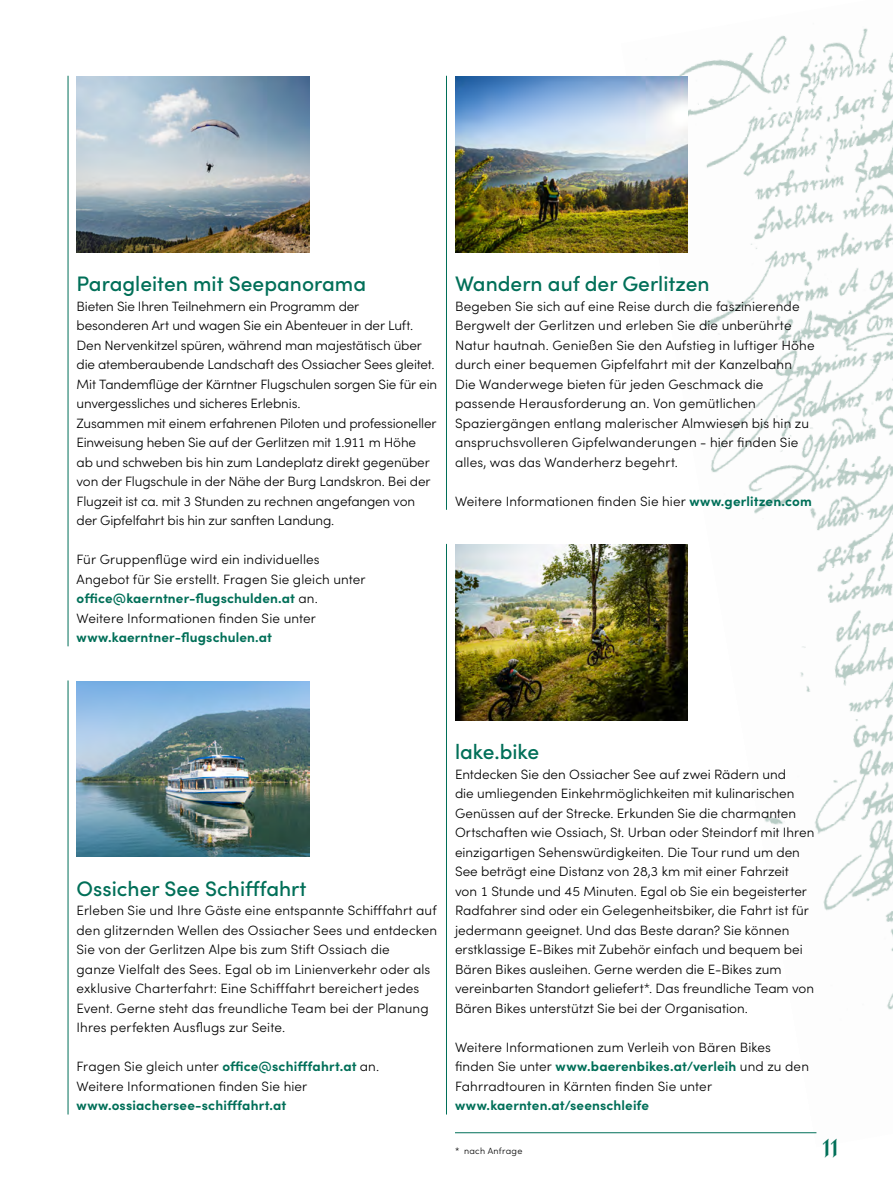
<style>
.page{position:relative;width:893px;height:1191px;background:#fff}
.page>*{position:absolute;margin:0;border:0;box-sizing:border-box;transform-origin:0 0}
.t1{font:27px "Amador";color:#006f58}
.t2{font:500 21px "Sofia Pro";color:#006f58}
.t3{font:300 13.5px/19.5px "Sofia Pro";color:#000}
.t4{font:700 13.5px "Sofia Pro";letter-spacing:.01em;color:#006f58}
.t5{font:300 9px "Sofia Pro";letter-spacing:.035em;color:#000}
.s1{font-weight:700;color:#006f58}
.s2{font-weight:400}
</style>
<div class="page">
<img style="left:621px;top:28px;width:272px;height:1106px">
<img style="left:77px;top:77px;width:232px;height:175px">
<img style="left:455px;top:545px;width:232px;height:175px">
<img style="left:455px;top:77px;width:232px;height:175px">
<img style="left:77px;top:681px;width:232px;height:176px">
<hr style="left:446px;top:76px;width:1px;height:433px;background:#006f58">
<hr style="left:68px;top:681px;width:1px;height:433px;background:#006f58">
<hr style="left:68px;top:76px;width:1px;height:570px;background:#006f58">
<hr style="left:446px;top:544px;width:1px;height:570px;background:#006f58">
<hr style="left:455px;top:1132px;width:361px;height:1px;background:#006f58">
<h2 class="t2" style="left:77px;top:268px;width:291px">Paragleiten mit Seepanorama</h2>
<p class="t3" style="left:77px;top:295px;width:362px">Bieten Sie Ihren Teilnehmern ein Programm der<br>besonderen Art und wagen Sie ein Abenteuer in der Luft.<br>Den Nervenkitzel spüren, während man majestätisch über die atemberaubende Landschaft des Ossiacher Sees gleitet.<br>Mit Tandemflüge der Kärntner Flugschulen sorgen Sie für ein unvergessliches und sicheres Erlebnis.<br>Zusammen mit einem erfahrenen Piloten und professioneller Einweisung heben Sie auf der Gerlitzen mit 1.911 m Höhe<br>ab und schweben bis hin zum Landeplatz direkt gegenüber von der Flugschule in der Nähe der Burg Landskron. Bei der Flugzeit ist ca. mit 3 Stunden zu rechnen angefangen von der Gipfelfahrt bis hin zur sanften Landung.</p>
<p class="t3" style="left:77px;top:549px;width:291px">Für Gruppenflüge wird ein individuelles Angebot für Sie erstellt. Fragen Sie gleich unter <span class="s1">office@kaerntner-flugschulden.at</span> an.<br>Weitere Informationen finden Sie unter</p>
<p class="t4" style="left:77px;top:627px;width:197px">www.kaerntner-flugschulen.at</p>
<h2 class="t2" style="left:455px;top:268px;width:256px">Wandern auf der Gerlitzen</h2>
<p class="t3" style="left:455px;top:295px;width:361px">Begeben Sie sich auf eine Reise durch die faszinierende Bergwelt der Gerlitzen und erleben Sie die unberührte Natur hautnah. Genießen Sie den Aufstieg in luftiger Höhe durch einer bequemen Gipfelfahrt mit der Kanzelbahn Die Wanderwege bieten für jeden Geschmack die passende Herausforderung an. Von gemütlichen Spaziergängen entlang malerischer Almwiesen bis hin zu anspruchsvolleren Gipfelwanderungen - hier finden Sie alles, was das Wanderherz begehrt.</p>
<p class="t3" style="left:455px;top:490px;width:358px">Weitere Informationen finden Sie hier <span class="s1">www.gerlitzen.com</span></p>
<h2 class="t2" style="left:77px;top:873px;width:231px">Ossicher See Schifffahrt</h2>
<p class="t3" style="left:77px;top:900px;width:362px">Erleben Sie und Ihre Gäste eine entspannte Schifffahrt auf den glitzernden Wellen des Ossiacher Sees und entdecken Sie von der Gerlitzen Alpe bis zum Stift Ossiach die<br>ganze Vielfalt des Sees. Egal ob im Linienverkehr oder als exklusive Charterfahrt: Eine Schifffahrt bereichert jedes Event. Gerne steht das freundliche Team bei der Planung Ihres perfekten Ausflugs zur Seite.</p>
<p class="t3" style="left:77px;top:1056px;width:304px">Fragen Sie gleich unter <span class="s1">office@schifffahrt.at</span> an.<br>Weitere Informationen finden Sie hier</p>
<p class="t4" style="left:77px;top:1095px;width:211px">www.ossiachersee-schifffahrt.at</p>
<h2 class="t2" style="left:455px;top:736px;width:86px">lake.bike</h2>
<p class="t3" style="left:455px;top:763px;width:361px">Entdecken Sie den Ossiacher See auf zwei Rädern und<br>die umliegenden Einkehrmöglichkeiten mit kulinarischen Genüssen auf der Strecke. Erkunden Sie die charmanten Ortschaften wie Ossiach, St. Urban oder Steindorf mit Ihren einzigartigen Sehenswürdigkeiten. Die Tour rund um den See beträgt eine Distanz von 28,3 km mit einer Fahrzeit von 1 Stunde und 45 Minuten. Egal ob Sie ein begeisterter Radfahrer sind oder ein Gelegenheitsbiker, die Fahrt ist für jedermann geeignet. Und das Beste daran? Sie können erstklassige E-Bikes mit Zubehör einfach und bequem bei Bären Bikes ausleihen. Gerne werden die E-Bikes zum vereinbarten Standort geliefert*. Das freundliche Team von Bären Bikes unterstützt Sie bei der Organisation.</p>
<p class="t3" style="left:455px;top:1036px;width:355px">Weitere Informationen zum Verleih von Bären Bikes finden Sie unter <span class="s1">www.baerenbikes.at/verleih</span> und zu den<br>Fahrradtouren in Kärnten finden Sie unter</p>
<p class="t4" style="left:455px;top:1095px;width:196px">www.kaernten.at/seenschleife</p>
<p class="t5" style="left:455px;top:1144px;width:69px"><span class="s2">*</span> nach Anfrage</p>
<h1 class="t1" style="left:823px;top:1129px;width:17px">11</h1>
</div>
